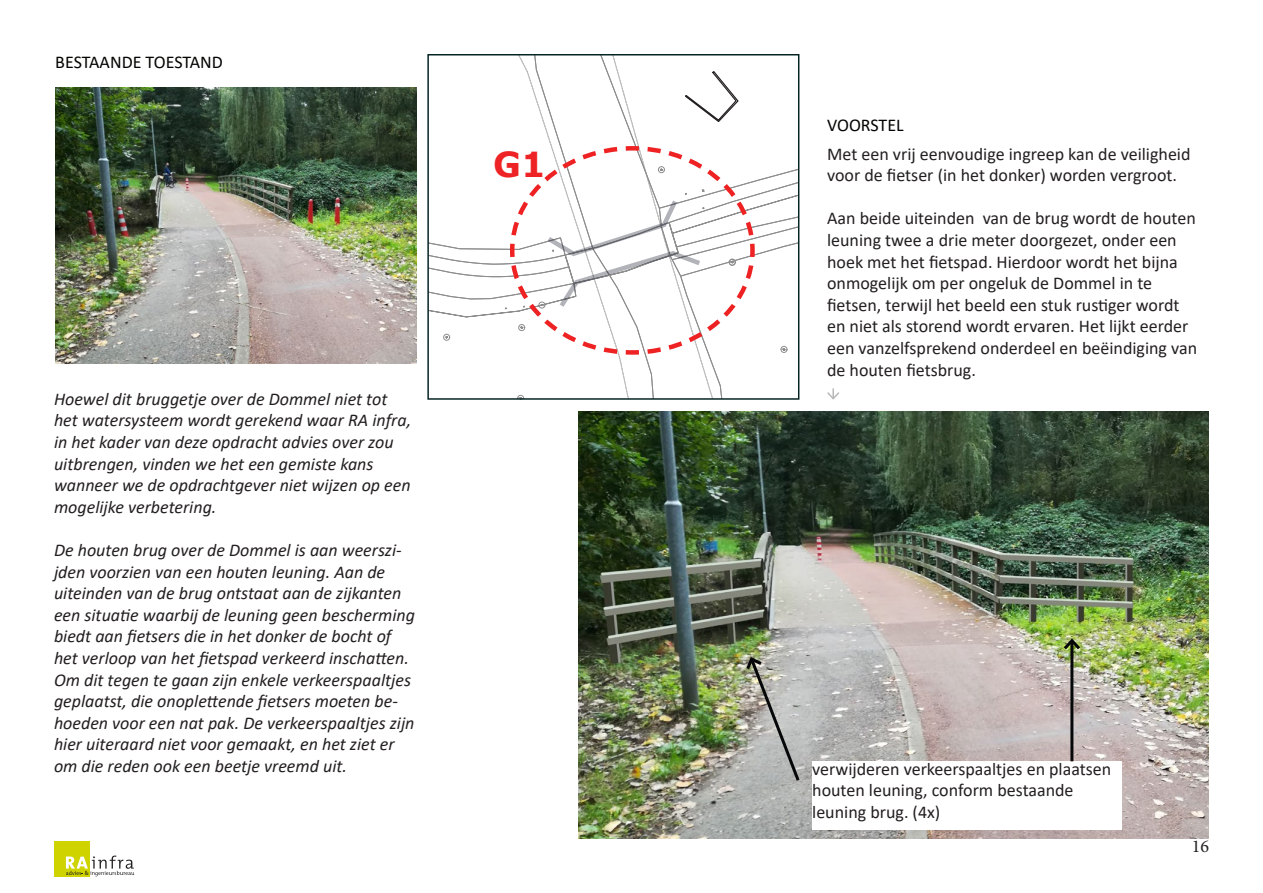
<style>
.page{position:relative;width:1263px;height:893px;background:#fff}
.page>*{position:absolute;margin:0;border:0;box-sizing:border-box;transform-origin:0 0}
.t1{font:700 34.5px "Verdana";color:#ee2325}
.t2{font:italic 18px/21.6px "Calibri";color:#231f20}
.t3{font:18px/21.6px "Calibri";color:#231f20}
.t4{font:18px "Calibri";color:#040503}
.t5{font:18px "Minion Pro";color:#231f20}
</style>
<div class="page">
<div style="left:54px;top:841px;width:36px;height:36px;background:#cfd400"></div>
<svg style="left:66px;top:855px;width:68px;height:21px"></svg>
<img style="left:55px;top:88px;width:362px;height:276px">
<svg style="left:428px;top:55px;width:371px;height:344px"></svg>
<img style="left:578px;top:411px;width:631px;height:428px">
<div style="left:812px;top:761px;width:309px;height:69px;background:#fff"></div>
<hr style="left:1070px;top:641px;width:3px;height:120px;background:#060709">
<svg style="left:1060px;top:636px;width:23px;height:17px"></svg>
<svg style="left:744px;top:655px;width:58px;height:129px;background:#aeaeaa"></svg>
<svg style="left:827px;top:388px;width:12px;height:12px"></svg>
<p class="t4" style="left:55px;top:49px;width:169px">BESTAANDE TOESTAND</p>
<p class="t1" style="left:493px;top:140px;width:54px">G1</p>
<p class="t2" style="left:54px;top:387px;width:359px">Hoewel dit bruggetje over de Dommel niet tot het watersysteem wordt gerekend waar RA infra, in het kader van deze opdracht advies over zou uitbrengen, vinden we het een gemiste kans wanneer we de opdrachtgever niet wijzen op een mogelijke verbetering.</p>
<p class="t2" style="left:54px;top:538px;width:363px">De houten brug over de Dommel is aan weerszi&shy;jden voorzien van een houten leuning. Aan de uiteinden van de brug ontstaat aan de zijkanten een situatie waarbij de leuning geen bescherming biedt aan fietsers die in het donker de bocht of het verloop van het fietspad verkeerd inschatten.<br>Om dit tegen te gaan zijn enkele verkeerspaaltjes geplaatst, die onoplettende fietsers moeten be&shy;hoeden voor een nat pak. De verkeerspaaltjes zijn hier uiteraard niet voor gemaakt, en het ziet er om die reden ook een beetje vreemd uit.</p>
<p class="t4" style="left:827px;top:112px;width:78px">VOORSTEL</p>
<p class="t3" style="left:827px;top:142px;width:365px">Met een vrij eenvoudige ingreep kan de veiligheid voor de fietser (in het donker) worden vergroot.</p>
<p class="t3" style="left:827px;top:207px;width:370px">Aan beide uiteinden van de brug wordt de houten leuning twee a drie meter doorgezet, onder een hoek met het fietspad. Hierdoor wordt het bijna</p>
<p class="t3" style="left:827px;top:272px;width:327px">onmogelijk om per ongeluk de Dommel in te</p>
<p class="t3" style="left:827px;top:294px;width:354px">fietsen, terwijl het beeld een stuk rustiger wordt</p>
<p class="t3" style="left:827px;top:315px;width:371px">en niet als storend wordt ervaren. Het lijkt eerder een vanzelfsprekend onderdeel en beëindiging van de houten fietsbrug.</p>
<p class="t3" style="left:812px;top:758px;width:301px">verwijderen verkeerspaaltjes en plaatsen houten leuning, conform bestaande</p>
<p class="t3" style="left:812px;top:801px;width:130px">leuning brug. (4x)</p>
<p class="t5" style="left:1192px;top:834px;width:19px">16</p>
</div>
